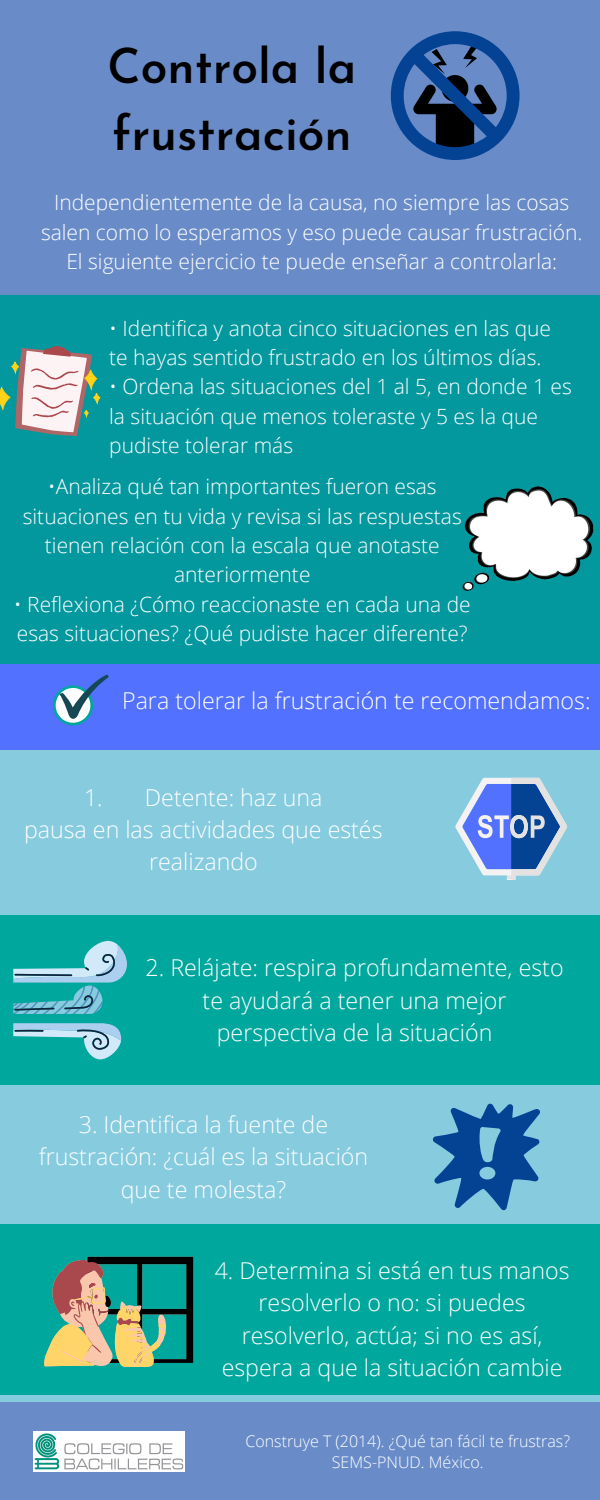
<style>
.page{position:relative;width:600px;height:1500px;background:#698cc8}
.page>*{position:absolute;margin:0;border:0;box-sizing:border-box;transform-origin:0 0}
.t1{font:600 48px/66.8px "Josefin Sans";color:#000}
.t2{font:300 23.2px/32.2px "Open Sans";color:#fff;text-align:center}
.t3{font:300 21px/29.2px "Open Sans";color:#fff}
.t4{font:300 16px/21.8px "Open Sans";color:#fff;text-align:center}
</style>
<div class="page">
<div style="left:0;top:295px;width:600px;height:455px;background:#5271ff"></div>
<div style="left:0;top:750px;width:600px;height:652px;background:#86cbde"></div>
<div style="left:0;top:1225px;width:600px;height:170px;background:#00a79d"></div>
<div style="left:0;top:915px;width:600px;height:170px;background:#00a79d"></div>
<div style="left:0;top:295px;width:600px;height:369px;background:#03989e"></div>
<img style="left:34px;top:1431px;width:150px;height:40px">
<svg style="left:391px;top:31px;width:129px;height:129px"></svg>
<svg style="left:0;top:346px;width:100px;height:90px"></svg>
<img style="left:462px;top:486px;width:132px;height:105px">
<svg style="left:53px;top:674px;width:56px;height:51px"></svg>
<svg style="left:455px;top:778px;width:112px;height:102px"></svg>
<svg style="left:13px;top:941px;width:114px;height:73px"></svg>
<svg style="left:13px;top:1023px;width:108px;height:36px"></svg>
<svg style="left:433px;top:1104px;width:107px;height:106px"></svg>
<svg style="left:44px;top:1257px;width:149px;height:110px"></svg>
<h1 class="t1" style="left:108px;top:38px;width:250px">Controla la frustración</h1>
<p class="t3" style="left:41px;top:188px;width:543px;text-align:center">Independientemente de la causa, no siempre las cosas salen como lo esperamos y eso puede causar frustración.<br>El siguiente ejercicio te puede enseñar a controlarla:</p>
<p class="t3" style="left:109px;top:313px;width:443px">• Identifica y anota cinco situaciones en las que te hayas sentido frustrado en los últimos días.</p>
<p class="t3" style="left:109px;top:372px;width:464px">• Ordena las situaciones del 1 al 5, en donde 1 es la situación que menos toleraste y 5 es la que pudiste tolerar más</p>
<p class="t3" style="left:23px;top:471px;width:441px;text-align:center">•Analiza qué tan importantes fueron esas situaciones en tu vida y revisa si las respuestas tienen relación con la escala que anotaste anteriormente</p>
<p class="t3" style="left:14px;top:589px;width:458px">• Reflexiona ¿Cómo reaccionaste en cada una de esas situaciones? ¿Qué pudiste hacer diferente?</p>
<p class="t2" style="left:122px;top:684px;width:470px">Para tolerar la frustración te recomendamos:</p>
<p class="t2" style="left:84px;top:781px;width:20px">1.</p>
<p class="t2" style="left:145px;top:781px;width:179px">Detente: haz una</p>
<p class="t2" style="left:24px;top:813px;width:360px">pausa en las actividades que estés</p>
<p class="t2" style="left:149px;top:845px;width:110px">realizando</p>
<p class="t2" style="left:146px;top:951px;width:420px">2. Relájate: respira profundamente, esto te ayudará a tener una mejor perspectiva de la situación</p>
<p class="t2" style="left:39px;top:1108px;width:331px">3. Identifica la fuente de frustración: ¿cuál es la situación que te molesta?</p>
<p class="t2" style="left:215px;top:1254px;width:356px">4. Determina si está en tus manos resolverlo o no: si puedes resolverlo, actúa; si no es así, espera a que la situación cambie</p>
<p class="t4" style="left:246px;top:1430px;width:326px">Construye T (2014). ¿Qué tan fácil te frustras?<br>SEMS-PNUD. México.</p>
</div>
